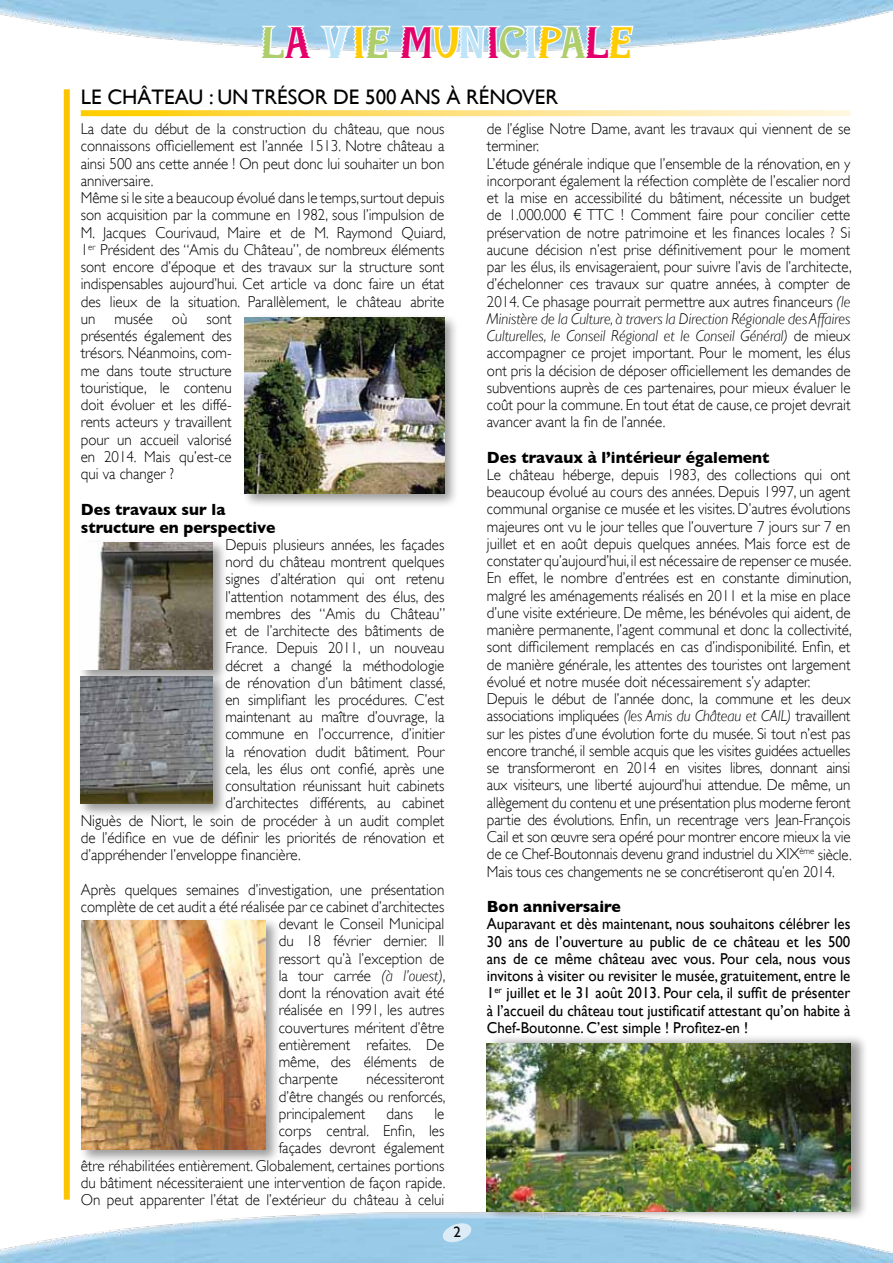
<style>
.page{position:relative;width:893px;height:1263px;background:#fff}
.page>*{position:absolute;margin:0;border:0;box-sizing:border-box;transform-origin:0 0}
.t1{font:800 48px "Maraca";color:#aecd6b}
.t2{font:21px "Gill Sans";color:#000}
.t3{font:700 16.5px/18px "Gill Sans";color:#000;scale:.95 1}
.t4{font:300 15.75px/17.2px "Gill Sans";color:#000;scale:.95 1}
.t5{font:15.75px/17.2px "Gill Sans";color:#000;text-align:justify;scale:.95 1}
.t6{font:15px "Gill Sans";color:#000}
.s1{color:#e3006a}
.s2{color:#bde4f7}
.s3{color:#fecc00}
.s4{font-style:italic}
</style>
<div class="page">
<img style="left:0;top:1212px;width:893px;height:51px">
<img style="left:0;top:0;width:893px;height:48px">
<img style="left:441px;top:1223px;width:32px;height:19px">
<div style="left:64px;top:89px;width:6px;height:1110px;background:#fcc400"></div>
<div style="left:78px;top:917px;width:203px;height:248px;background:#000;opacity:.4"></div>
<img style="left:81px;top:920px;width:185px;height:230px">
<div style="left:242px;top:314px;width:218px;height:194px;background:#000;opacity:.4"></div>
<img style="left:244px;top:317px;width:200px;height:176px">
<div style="left:78px;top:673px;width:150px;height:146px;background:#000;opacity:.4"></div>
<img style="left:81px;top:685px;width:132px;height:119px">
<svg style="left:81px;top:110px;width:769px;height:6px"></svg>
<div style="left:486px;top:1034px;width:382px;height:187px;background:#000;opacity:.4"></div>
<img style="left:487px;top:1043px;width:363px;height:169px">
<div style="left:78px;top:539px;width:150px;height:146px;background:#000;opacity:.4"></div>
<img style="left:81px;top:542px;width:132px;height:128px">
<svg style="left:256px;top:18px;width:379px;height:34px"></svg>
<h1 class="t1" style="left:262px;top:18px;width:371px">L<span class="s1">A</span> <span class="s2">V</span><span class="s3">I</span>E <span class="s1">M</span><span class="s3">U</span><span class="s2">N</span><span class="s1">I</span>C<span class="s2">I</span><span class="s3">P</span>A<span class="s1">L</span><span class="s3">E</span></h1>
<h2 class="t2" style="left:81px;top:84px;width:479px">Le château : un trésor de 500 ans à rénover</h2>
<p class="t4" style="left:81px;top:120px;width:386px">La date du début de la construction du château, que nous connaissons officiellement est l’année 1513. Notre château a ainsi 500 ans cette année ! On peut donc lui souhaiter un bon anniversaire.<br>Même si le site a beaucoup évolué dans le temps, surtout depuis son acquisition par la commune en 1982, sous l’impulsion de M. Jacques Courivaud, Maire et de M. Raymond Quiard, 1<sup>er</sup> Président des “Amis du Château”, de nombreux éléments sont encore d’époque et des travaux sur la structure sont indispensables aujourd’hui. Cet article va donc faire un état des lieux de la situation. Parallèlement, le château abrite un musée où sont<br>présentés également des<br>trésors. Néanmoins, com-<br>me dans toute structure<br>touristique, le contenu<br>doit évoluer et les diffé-<br>rents acteurs y travaillent<br>pour un accueil valorisé<br>en 2014. Mais qu’est-ce<br>qui va changer ?</p>
<p class="t3" style="left:81px;top:500px;width:206px">Des travaux sur la structure en perspective</p>
<p class="t4" style="left:225px;top:536px;width:232px">Depuis plusieurs années, les façades</p>
<p class="t4" style="left:225px;top:553px;width:232px">nord du château montrent quelques</p>
<p class="t4" style="left:225px;top:570px;width:232px">signes d’altération qui ont retenu</p>
<p class="t4" style="left:225px;top:588px;width:232px">l’attention notamment des élus, des</p>
<p class="t4" style="left:225px;top:605px;width:233px">membres des “Amis du Château”</p>
<p class="t4" style="left:225px;top:622px;width:232px">et de l’architecte des bâtiments de</p>
<p class="t4" style="left:225px;top:639px;width:232px">France. Depuis 2011, un nouveau</p>
<p class="t4" style="left:225px;top:657px;width:232px">décret a changé la méthodologie</p>
<p class="t4" style="left:225px;top:674px;width:233px">de rénovation d’un bâtiment classé,</p>
<p class="t4" style="left:225px;top:691px;width:232px">en simplifiant les procédures. C’est</p>
<p class="t4" style="left:225px;top:708px;width:232px">maintenant au maître d’ouvrage, la</p>
<p class="t4" style="left:225px;top:726px;width:232px">commune en l’occurrence, d’initier</p>
<p class="t4" style="left:225px;top:743px;width:232px">la rénovation dudit bâtiment. Pour</p>
<p class="t4" style="left:225px;top:760px;width:232px">cela, les élus ont confié, après une</p>
<p class="t4" style="left:225px;top:777px;width:232px">consultation réunissant huit cabinets</p>
<p class="t4" style="left:225px;top:794px;width:232px">d’architectes différents, au cabinet</p>
<p class="t4" style="left:81px;top:812px;width:384px">Niguès de Niort, le soin de procéder à un audit complet</p>
<p class="t4" style="left:81px;top:829px;width:384px">de l’édifice en vue de définir les priorités de rénovation et</p>
<p class="t4" style="left:81px;top:846px;width:233px">d’appréhender l’enveloppe financière.</p>
<p class="t4" style="left:81px;top:881px;width:384px">Après quelques semaines d’investigation, une présentation</p>
<p class="t4" style="left:81px;top:898px;width:384px">complète de cet audit a été réalisée par ce cabinet d’architectes</p>
<p class="t4" style="left:279px;top:915px;width:176px">devant le Conseil Municipal</p>
<p class="t4" style="left:279px;top:932px;width:176px">du 18 février dernier. Il</p>
<p class="t4" style="left:279px;top:950px;width:176px">ressort qu’à l’exception de</p>
<p class="t4" style="left:279px;top:967px;width:177px">la tour carrée <span class="s4">(à l’ouest)</span>,</p>
<p class="t4" style="left:279px;top:984px;width:176px">dont la rénovation avait été</p>
<p class="t4" style="left:279px;top:1001px;width:176px">réalisée en 1991, les autres</p>
<p class="t4" style="left:279px;top:1019px;width:176px">couvertures méritent d’être</p>
<p class="t4" style="left:279px;top:1036px;width:176px">entièrement refaites. De</p>
<p class="t4" style="left:279px;top:1053px;width:176px">même, des éléments de</p>
<p class="t4" style="left:279px;top:1070px;width:64px">charpente</p>
<p class="t4" style="left:279px;top:1070px;width:177px;text-align:justify;text-indent:88px">nécessiteront d’être changés ou renforcés, principalement</p>
<p class="t4" style="left:81px;top:1105px;width:385px;text-align:right">le<br>corps central. Enfin, les<br>façades devront également<br>être réhabilitées entièrement. Globalement, certaines portions du bâtiment nécessiteraient une intervention de façon rapide.<br>On peut apparenter l’état de l’extérieur du château à celui</p>
<p class="t4" style="left:387px;top:1105px;width:30px">dans</p>
<p class="t6" style="left:453px;top:1223px;width:9px">2</p>
<p class="t4" style="left:487px;top:120px;width:386px">de l’église Notre Dame, avant les travaux qui viennent de se terminer.<br>L’étude générale indique que l’ensemble de la rénovation, en y incorporant également la réfection complète de l’escalier nord et la mise en accessibilité du bâtiment, nécessite un budget de 1.000.000 € TTC ! Comment faire pour concilier cette préservation de notre patrimoine et les finances locales ? Si aucune décision n’est prise définitivement pour le moment par les élus, ils envisageraient, pour suivre l’avis de l’architecte, d’échelonner ces travaux sur quatre années, à compter de 2014. Ce phasage pourrait permettre aux autres financeurs <span class="s4">(le Ministère de la Culture, à travers la Direction Régionale des Affaires Culturelles, le Conseil Régional et le Conseil Général)</span> de mieux accompagner ce projet important. Pour le moment, les élus ont pris la décision de déposer officiellement les demandes de subventions auprès de ces partenaires, pour mieux évaluer le coût pour la commune. En tout état de cause, ce projet devrait avancer avant la fin de l’année.</p>
<p class="t3" style="left:487px;top:448px;width:299px">Des travaux à l’intérieur également</p>
<p class="t4" style="left:487px;top:466px;width:385px">Le château héberge, depuis 1983, des collections qui ont beaucoup évolué au cours des années. Depuis 1997, un agent communal organise ce musée et les visites. D’autres évolutions majeures ont vu le jour telles que l’ouverture 7 jours sur 7 en juillet et en août depuis quelques années. Mais force est de constater qu’aujourd’hui, il est nécessaire de repenser ce musée.<br>En effet, le nombre d’entrées est en constante diminution, malgré les aménagements réalisés en 2011 et la mise en place d’une visite extérieure. De même, les bénévoles qui aident, de manière permanente, l’agent communal et donc la collectivité, sont difficilement remplacés en cas d’indisponibilité. Enfin, et de manière générale, les attentes des touristes ont largement évolué et notre musée doit nécessairement s’y adapter.<br>Depuis le début de l’année donc, la commune et les deux associations impliquées <span class="s4">(les Amis du Château et CAIL)</span> travaillent sur les pistes d’une évolution forte du musée. Si tout n’est pas encore tranché, il semble acquis que les visites guidées actuelles se transformeront en 2014 en visites libres, donnant ainsi aux visiteurs, une liberté aujourd’hui attendue. De même, un allègement du contenu et une présentation plus moderne feront partie des évolutions. Enfin, un recentrage vers Jean-François Cail et son œuvre sera opéré pour montrer encore mieux la vie de ce Chef-Boutonnais devenu grand industriel du XIX<sup>ème</sup> siècle.<br>Mais tous ces changements ne se concrétiseront qu’en 2014.</p>
<p class="t3" style="left:487px;top:897px;width:142px">Bon anniversaire</p>
<p class="t5" style="left:487px;top:915px;width:384px">Auparavant et dès maintenant, nous souhaitons célébrer les 30 ans de l’ouverture au public de ce château et les 500 ans de ce même château avec vous. Pour cela, nous vous invitons à visiter ou revisiter le musée, gratuitement, entre le 1<sup>er</sup> juillet et le 31 août 2013. Pour cela, il suffit de présenter à l’accueil du château tout justificatif attestant qu’on habite à Chef-Boutonne. C’est simple ! Profitez-en !</p>
</div>
